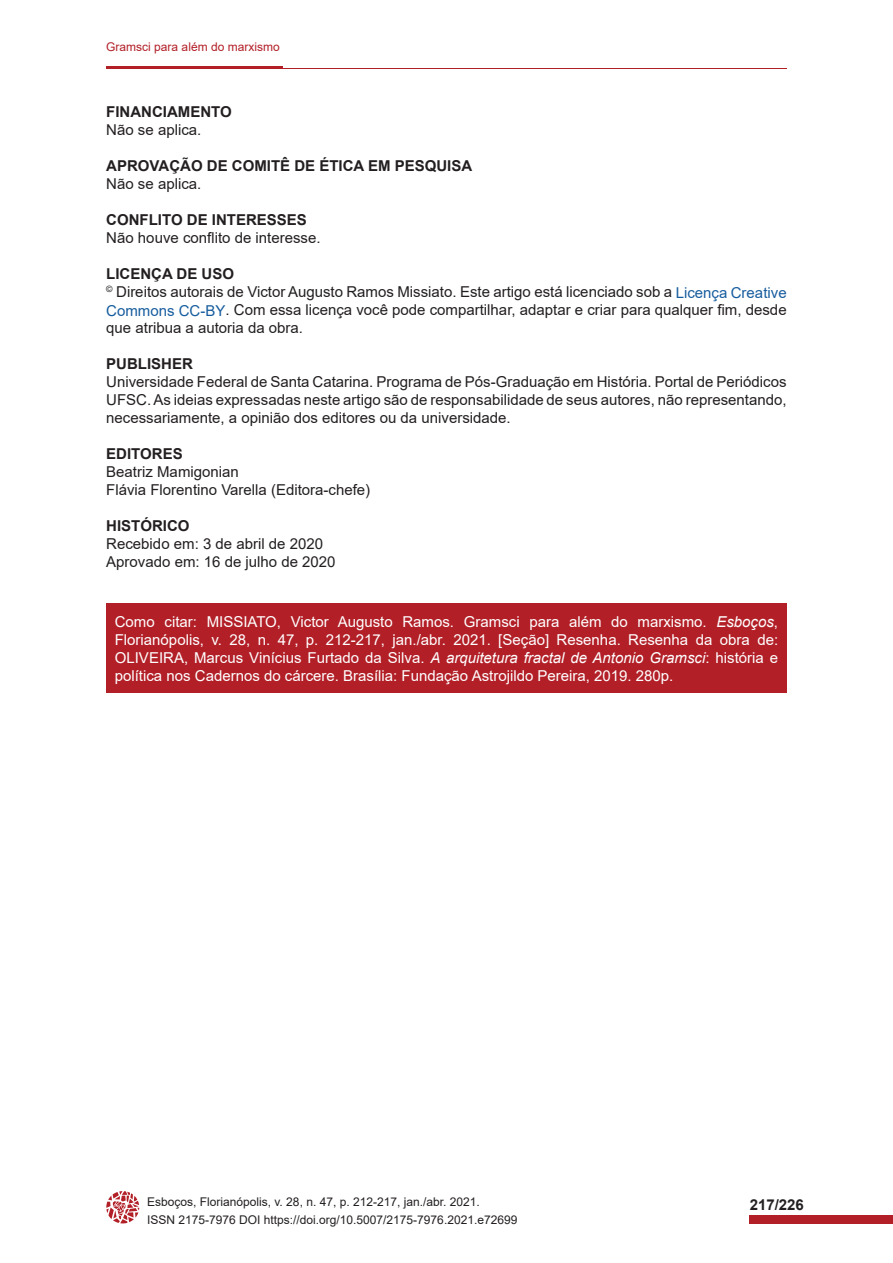
<style>
.page{position:relative;width:893px;height:1263px;background:#fff}
.page>*{position:absolute;margin:0;border:0;box-sizing:border-box;transform-origin:0 0}
.Normal_Corpo_de_Text{font:15px/18px "Arial";color:#231f20;text-align:justify}
.t1{font:15px/18px "Arial";color:#fff;text-align:justify}
.Normal_Corpo_de_Text-2{font:700 15px "Arial";color:#231f20}
.t2{font:12px/18px "Arial";color:#231f20}
.t3{font:12px "Arial";color:#b21f27}
.s1{color:#175d9e}
.s2{font-style:italic}
</style>
<div class="page">
<div style="left:750px;top:1215px;width:143px;height:9px;background:#b21f27"></div>
<svg style="left:106px;top:1191px;width:33px;height:32px"></svg>
<hr style="left:106px;top:68px;width:681px;height:1px;background:#b21f27">
<hr style="left:106px;top:67px;width:177px;height:2px;background:#b21f27">
<div style="left:106px;top:603px;width:681px;height:90px;background:#b21f27"></div>
<p class="t3" style="left:106px;top:39px;width:175px">Gramsci para além do marxismo</p>
<p class="Normal_Corpo_de_Text-2" style="left:106px;top:101px;width:127px">FINANCIAMENTO</p>
<p class="Normal_Corpo_de_Text" style="left:106px;top:121px;width:97px">Não se aplica.</p>
<p class="Normal_Corpo_de_Text-2" style="left:106px;top:155px;width:367px">APROVAÇÃO DE COMITÊ DE ÉTICA EM PESQUISA</p>
<p class="Normal_Corpo_de_Text" style="left:106px;top:175px;width:97px">Não se aplica.</p>
<p class="Normal_Corpo_de_Text-2" style="left:106px;top:209px;width:202px">CONFLITO DE INTERESSES</p>
<p class="Normal_Corpo_de_Text" style="left:106px;top:229px;width:216px">Não houve conflito de interesse.</p>
<p class="Normal_Corpo_de_Text-2" style="left:106px;top:263px;width:129px">LICENÇA DE USO</p>
<p class="Normal_Corpo_de_Text" style="left:106px;top:283px;width:682px"><sup>©</sup> Direitos autorais de Victor Augusto Ramos Missiato. Este artigo está licenciado sob a <span class="s1">Licença Creative Commons CC-BY</span>. Com essa licença você pode compartilhar, adaptar e criar para qualquer fim, desde que atribua a autoria da obra.</p>
<p class="Normal_Corpo_de_Text-2" style="left:106px;top:353px;width:88px">PUBLISHER</p>
<p class="Normal_Corpo_de_Text" style="left:106px;top:373px;width:682px">Universidade Federal de Santa Catarina. Programa de Pós-Graduação em História. Portal de Periódicos UFSC. As ideias expressadas neste artigo são de responsabilidade de seus autores, não representando, necessariamente, a opinião dos editores ou da universidade.</p>
<p class="Normal_Corpo_de_Text-2" style="left:106px;top:443px;width:78px">EDITORES</p>
<p class="Normal_Corpo_de_Text" style="left:106px;top:463px;width:134px">Beatriz Mamigonian</p>
<p class="Normal_Corpo_de_Text" style="left:106px;top:481px;width:265px">Flávia Florentino Varella (Editora-chefe)</p>
<p class="Normal_Corpo_de_Text-2" style="left:106px;top:515px;width:85px">HISTÓRICO</p>
<p class="Normal_Corpo_de_Text" style="left:106px;top:535px;width:218px">Recebido em: 3 de abril de 2020</p>
<p class="Normal_Corpo_de_Text" style="left:106px;top:553px;width:231px">Aprovado em: 16 de julho de 2020</p>
<p class="t1" style="left:115px;top:612px;width:665px">Como citar: MISSIATO, Victor Augusto Ramos. Gramsci para além do marxismo. <span class="s2">Esboços</span>, Florianópolis, v. 28, n. 47, p. 212-217, jan./abr. 2021. [Seção] Resenha. Resenha da obra de:<br>OLIVEIRA, Marcus Vinícius Furtado da Silva. <span class="s2">A arquitetura fractal de Antonio Gramsci</span>: história e política nos Cadernos do cárcere. Brasília: Fundação Astrojildo Pereira, 2019. 280p.</p>
<p class="t2" style="left:147px;top:1192px;width:372px">Esboços, Florianópolis, v. 28, n. 47, p. 212-217, jan./abr. 2021.<br>ISSN 2175-7976 DOI https://doi.org/10.5007/2175-7976.2021.e72699</p>
<p class="Normal_Corpo_de_Text-2" style="left:750px;top:1194px;width:56px">217/226</p>
</div>
